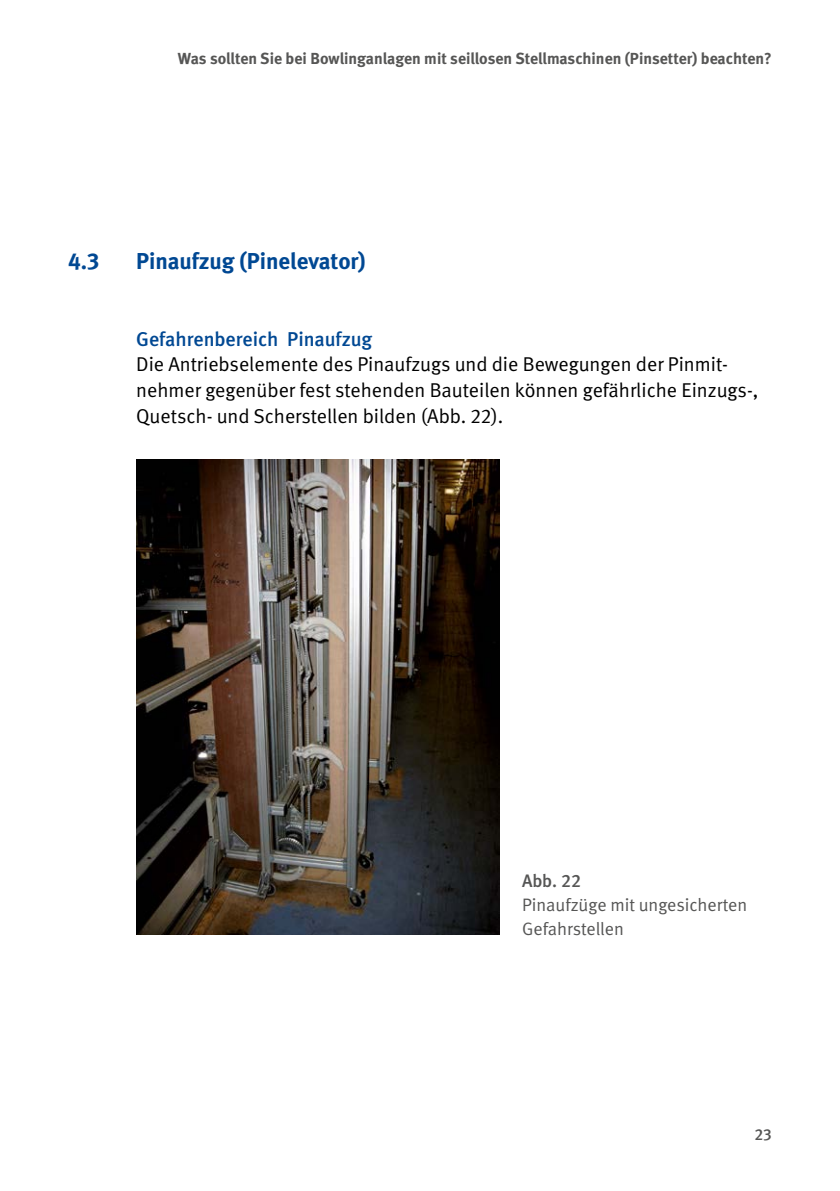
<style>
.page{position:relative;width:840px;height:1191px;background:#fff}
.page>*{position:absolute;margin:0;border:0;box-sizing:border-box;transform-origin:0 0}
.Überschriften_H2{font:700 23px "DGUV Meta";color:#004893}
.Fließtext_FT{font:20px/25.6px "DGUV Meta";color:#000}
.Überschriften_H3{font:500 20px "DGUV Meta";color:#004893}
.t1{font:18px/24px "DGUV Meta";color:#565655}
.t2{font:500 18px "DGUV Meta";color:#565655}
.t3{font:700 16px "DGUV Meta";color:#565655}
.t4{font:500 16px "DGUV Meta";color:#565655}
</style>
<div class="page">
<img style="left:136px;top:459px;width:363px;height:475px">
<p class="t3" style="left:178px;top:49px;width:595px">Was sollten Sie bei Bowlinganlagen mit seillosen Stellmaschinen (Pinsetter) beachten?</p>
<h2 class="Überschriften_H2" style="left:68px;top:247px;width:33px">4.3</h2>
<h2 class="Überschriften_H2" style="left:136px;top:247px;width:231px">Pinaufzug (Pinelevator)</h2>
<h3 class="Überschriften_H3" style="left:136px;top:327px;width:237px">Gefahrenbereich Pinaufzug</h3>
<p class="Fließtext_FT" style="left:136px;top:352px;width:623px">Die Antriebselemente des Pinaufzugs und die Bewegungen der Pinmit&shy;nehmer gegenüber fest stehenden Bauteilen können gefährliche Einzugs-,<br>Quetsch- und Scherstellen bilden (Abb. 22).</p>
<p class="t2" style="left:522px;top:870px;width:60px">Abb. 22</p>
<p class="t1" style="left:522px;top:893px;width:226px">Pinaufzüge mit ungesicherten<br>Gefahrstellen</p>
<p class="t4" style="left:754px;top:1124px;width:19px">23</p>
</div>
